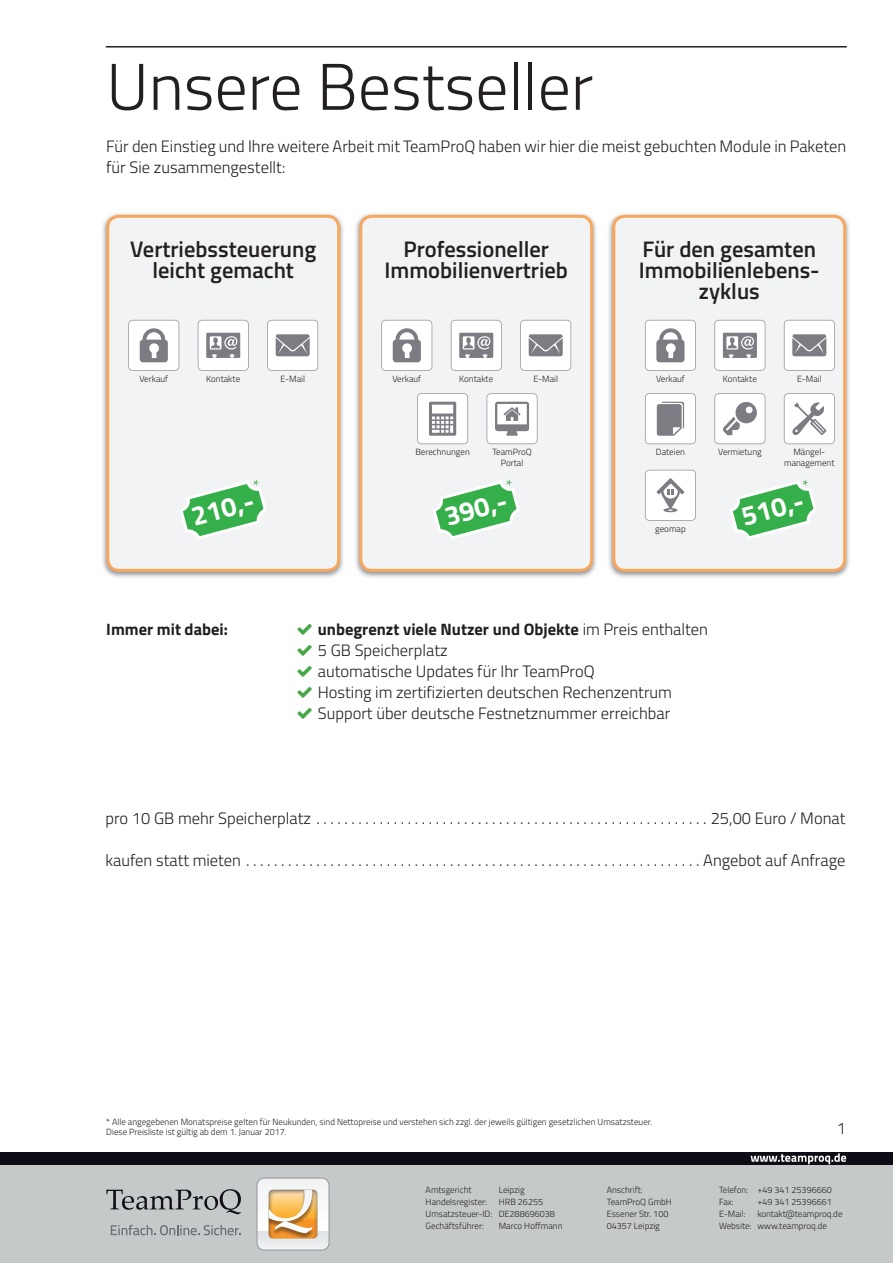
<style>
.page{position:relative;width:893px;height:1263px;background:#fff}
.page>*{position:absolute;margin:0;border:0;box-sizing:border-box;transform-origin:0 0}
.t1{font:300 66px "Titillium";color:#231f20}
.t2{font:700 27px "Titillium";color:#fff}
.t3{font:600 22.5px/21px "Titillium";color:#231f20;text-align:center}
.t4{font:300 16.5px/21px "Titillium";color:#231f20}
.t5{font:700 16.5px "Titillium";color:#231f20}
.t6{font:300 9px/12px "Titillium";color:#231f20}
.s1{font-weight:700}
</style>
<div class="page">
<div style="left:0;top:1165px;width:893px;height:98px;background:#c6c9ca"></div>
<svg style="left:106px;top:1189px;width:135px;height:25px"></svg>
<svg style="left:111px;top:1225px;width:130px;height:10px"></svg>
<svg style="left:256px;top:1177px;width:74px;height:73px;background:#e5d1b5"></svg>
<div style="left:0;top:1152px;width:893px;height:13px;background:#0e0c14"></div>
<svg style="left:751px;top:1153px;width:95px;height:11px"></svg>
<hr style="left:106px;top:46px;width:741px;height:2px;background:#231f20">
<img style="left:102px;top:213px;width:241px;height:365px">
<div style="left:106px;top:215px;width:234px;height:357px;background:#f2f3f4"></div>
<img style="left:608px;top:213px;width:241px;height:365px">
<svg style="left:612px;top:215px;width:234px;height:357px;fill:#f2f3f4"></svg>
<img style="left:355px;top:213px;width:241px;height:365px">
<div style="left:359px;top:215px;width:234px;height:357px;background:#f2f3f4"></div>
<svg style="left:381px;top:320px;width:51px;height:51px"></svg>
<svg style="left:520px;top:320px;width:51px;height:51px"></svg>
<svg style="left:451px;top:320px;width:51px;height:51px"></svg>
<svg style="left:417px;top:393px;width:51px;height:51px"></svg>
<svg style="left:486px;top:393px;width:52px;height:51px"></svg>
<svg style="left:128px;top:320px;width:51px;height:51px"></svg>
<svg style="left:267px;top:320px;width:51px;height:51px"></svg>
<svg style="left:198px;top:320px;width:51px;height:51px"></svg>
<svg style="left:645px;top:320px;width:51px;height:51px"></svg>
<svg style="left:784px;top:320px;width:51px;height:51px"></svg>
<svg style="left:645px;top:393px;width:51px;height:51px"></svg>
<svg style="left:645px;top:470px;width:51px;height:51px"></svg>
<svg style="left:714px;top:320px;width:51px;height:51px"></svg>
<svg style="left:714px;top:393px;width:51px;height:51px"></svg>
<svg style="left:784px;top:393px;width:51px;height:51px"></svg>
<svg style="left:179px;top:480px;width:89px;height:60px"></svg>
<svg style="left:432px;top:480px;width:89px;height:60px"></svg>
<svg style="left:729px;top:480px;width:89px;height:60px"></svg>
<h1 class="t1" style="left:106px;top:39px;width:488px">Unsere Bestseller</h1>
<h3 class="t4" style="left:106px;top:135px;width:741px">Für den Einstieg und Ihre weitere Arbeit mit TeamProQ haben wir hier die meist gebuchten Module in Paketen für Sie zusammengestellt:</h3>
<h3 class="t3" style="left:130px;top:237px;width:188px">Vertriebssteuerung leicht gemacht</h3>
<h3 class="t3" style="left:639px;top:237px;width:182px">Für den gesamten<br>Immobilienlebens&shy;zyklus</h3>
<h3 class="t3" style="left:385px;top:237px;width:185px">Professioneller<br>Immobilienvertrieb</h3>
<p class="t6" style="left:139px;top:372px;width:30px">Verkauf</p>
<p class="t6" style="left:206px;top:372px;width:35px">Kontakte</p>
<p class="t6" style="left:280px;top:372px;width:26px">E-Mail</p>
<p class="t6" style="left:656px;top:372px;width:30px">Verkauf</p>
<p class="t6" style="left:797px;top:372px;width:26px">E-Mail</p>
<p class="t6" style="left:392px;top:372px;width:30px">Verkauf</p>
<p class="t6" style="left:459px;top:372px;width:35px">Kontakte</p>
<p class="t6" style="left:533px;top:372px;width:26px">E-Mail</p>
<p class="t6" style="left:723px;top:372px;width:35px">Kontakte</p>
<p class="t6" style="left:415px;top:446px;width:56px">Berechnungen</p>
<p class="t6" style="left:492px;top:446px;width:41px;line-height:10.8px;text-align:center">TeamProQ<br>Portal</p>
<p class="t6" style="left:656px;top:446px;width:31px">Dateien</p>
<p class="t6" style="left:718px;top:446px;width:45px">Vermietung</p>
<p class="t6" style="left:784px;top:446px;width:52px;line-height:10.8px;text-align:center">Mängel&shy;management</p>
<h2 class="t2" style="left:187px;top:497px;width:65px;rotate:-15deg">210,-</h2>
<h2 class="t2" style="left:737px;top:497px;width:65px;rotate:-15deg">510,-</h2>
<h2 class="t2" style="left:440px;top:497px;width:65px;rotate:-15deg">390,-</h2>
<p class="t6" style="left:655px;top:522px;width:32px">geomap</p>
<h3 class="t5" style="left:106px;top:616px;width:123px">Immer mit dabei:</h3>
<h3 class="t4" style="left:318px;top:618px;width:392px"><span class="s1">unbegrenzt viele Nutzer und Objekte</span> im Preis enthalten 5 GB Speicherplatz<br>automatische Updates für Ihr TeamProQ<br>Hosting im zertifizierten deutschen Rechenzentrum Support über deutsche Festnetznummer erreichbar</h3>
<h3 class="t4" style="left:106px;top:807px;width:741px">pro 10 GB mehr Speicherplatz . . . . . . . . . . . . . . . . . . . . . . . . . . . . . . . . . . . . . . . . . . . . . . . . . . . . . . . . 25,00 Euro / Monat</h3>
<h3 class="t4" style="left:106px;top:849px;width:741px">kaufen statt mieten . . . . . . . . . . . . . . . . . . . . . . . . . . . . . . . . . . . . . . . . . . . . . . . . . . . . . . . . . . . . . . . . . Angebot auf Anfrage</h3>
<p class="t6" style="left:106px;top:1116px;width:547px;line-height:10.8px">* Alle angegebenen Monatspreise gelten für Neukunden, sind Nettopreise und verstehen sich zzgl. der jeweils gültigen gesetzlichen Umsatzsteuer.<br>Diese Preisliste ist gültig ab dem 1. Januar 2017.</p>
<h3 class="t4" style="left:837px;top:1117px;width:11px">1</h3>
<p class="t6" style="left:426px;top:1184px;width:68px">Amtsgericht<br>Handelsregister:<br>Umsatzsteuer-ID:<br>Gechäftsführer:</p>
<p class="t6" style="left:499px;top:1184px;width:65px">Leipzig<br>HRB 26255<br>DE288696038<br>Marco Hoffmann</p>
<p class="t6" style="left:607px;top:1184px;width:67px">Anschrift:<br>TeamProQ GmbH<br>Essener Str. 100<br>04357 Leipzig</p>
<p class="t6" style="left:719px;top:1184px;width:34px">Telefon:<br>Fax:<br>E-Mail:<br>Website:</p>
<p class="t6" style="left:757px;top:1184px;width:87px">+49 341 25396660 +49 341 25396661 kontakt@teamproq.de www.teamproq.de</p>
</div>
